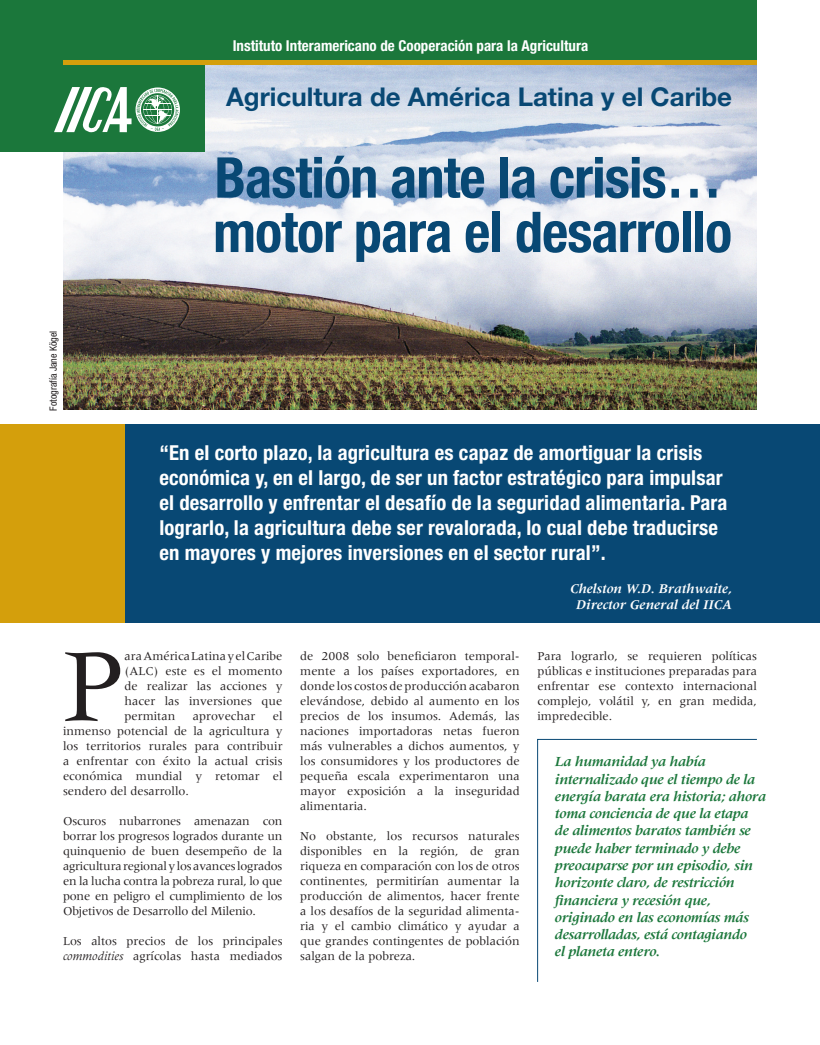
<style>
.page{position:relative;width:820px;height:1045px;background:#fff}
.page>*{position:absolute;margin:0;border:0;box-sizing:border-box;transform-origin:0 0}
.t1{font:107.12px "Meridien";color:#231f20}
.t2{font:700 condensed 56.25px "Helvetica Neue";letter-spacing:-.015em;color:#084874}
.t3{font:700 25.88px "Helvetica Neue";color:#084874}
.t4{font:700 condensed 20.62px/24.8px "Helvetica Neue";letter-spacing:.01em;color:#fff}
.t5{font:700 condensed 15px "Helvetica Neue";color:#fff}
.t6{font:italic 700 14.38px/17.2px "Meridien";letter-spacing:-.02em;color:#1b773b}
.t7{font:italic 700 13.75px/16.5px "Meridien";color:#fff;text-align:center}
.t8{font:12.5px/15px "Meridien";color:#231f20;text-align:justify}
.t9{font:condensed 10px "Helvetica Neue";color:#231f20}
.s1{font-style:italic}
</style>
<div class="page">
<img style="left:63px;top:65px;width:693px;height:345px">
<div style="left:0;top:0;width:204px;height:151px;background:#1b773b"></div>
<div style="left:0;top:424px;width:819px;height:198px;background:#084874"></div>
<div style="left:63px;top:0;width:693px;height:62px;background:#1b773b"></div>
<div style="left:63px;top:60px;width:693px;height:5px;background:#d49f0c"></div>
<div style="left:0;top:424px;width:124px;height:198px;background:#d49f0c"></div>
<svg style="left:537px;top:738px;width:219px;height:243px"></svg>
<svg style="left:54px;top:87px;width:126px;height:46px"></svg>
<p class="t5" style="left:232px;top:37px;width:357px">Instituto Interamericano de Cooperación para la Agricultura</p>
<h3 class="t3" style="left:226px;top:81px;width:507px">Agricultura de América Latina y el Caribe</h3>
<h2 class="t2" style="left:214px;top:143px;width:508px">Bastión ante la crisis…</h2>
<p class="t9" style="left:47px;top:410px;width:81px;rotate:-90deg">Fotografía Jane Kögel</p>
<h2 class="t2" style="left:213px;top:198px;width:520px">motor para el desarrollo</h2>
<p class="t4" style="left:159px;top:440px;width:569px">“En el corto plazo, la agricultura es capaz de amortiguar la crisis económica y, en el largo, de ser un factor estratégico para impulsar el desarrollo y enfrentar el desafío de la seguridad alimentaria. Para lograrlo, la agricultura debe ser revalorada, lo cual debe traducirse en mayores y mejores inversiones en el sector rural”.</p>
<p class="t7" style="left:569px;top:580px;width:163px">Chelston W.D. Brathwaite,<br>Director General del IICA</p>
<h1 class="t1" style="left:63px;top:627px;width:61px">P</h1>
<p class="t8" style="left:124px;top:648px;width:159px">ara América Latina y el Caribe (ALC) este es el momento de realizar las acciones y hacer las inversiones que permitan</p>
<p class="t8" style="left:63px;top:708px;width:221px;text-indent:209px">el inmenso potencial de la agricultura y los territorios rurales para contribuir a enfrentar con éxito la actual crisis económica mundial y retomar el sendero del desarrollo.</p>
<p class="t8" style="left:63px;top:813px;width:221px">Oscuros nubarrones amenazan con borrar los progresos logrados durante un quinquenio de buen desempeño de la agricultura regional y los avances logrados en la lucha contra la pobreza rural, lo que pone en peligro el cumplimiento de los Objetivos de Desarrollo del Milenio.</p>
<p class="t8" style="left:63px;top:933px;width:221px">Los altos precios de los principales <span class="s1">commodities</span> agrícolas hasta mediados</p>
<p class="t8" style="left:193px;top:708px;width:64px">aprovechar</p>
<p class="t8" style="left:300px;top:648px;width:221px">de 2008 solo beneficiaron temporal&shy;mente a los países exportadores, en donde los costos de producción acabaron elevándose, debido al aumento en los precios de los insumos. Además, las naciones importadoras netas fueron más vulnerables a dichos aumentos, y los consumidores y los productores de pequeña escala experimentaron una mayor exposición a la inseguridad alimentaria.</p>
<p class="t8" style="left:300px;top:828px;width:221px">No obstante, los recursos naturales disponibles en la región, de gran riqueza en comparación con los de otros continentes, permitirían aumentar la producción de alimentos, hacer frente a los desafíos de la seguridad alimenta&shy;ria y el cambio climático y ayudar a que grandes contingentes de población salgan de la pobreza.</p>
<p class="t8" style="left:537px;top:648px;width:221px">Para lograrlo, se requieren políticas públicas e instituciones preparadas para enfrentar ese contexto internacional complejo, volátil y, en gran medida, impredecible.</p>
<p class="t6" style="left:554px;top:752px;width:212px">La humanidad ya había internalizado que el tiempo de la energía barata era historia; ahora toma conciencia de que la etapa de alimentos baratos también se puede haber terminado y debe preocuparse por un episodio, sin horizonte claro, de restricción financiera y recesión que, originado en las economías más desarrolladas, está contagiando<br>el planeta entero.</p>
</div>
